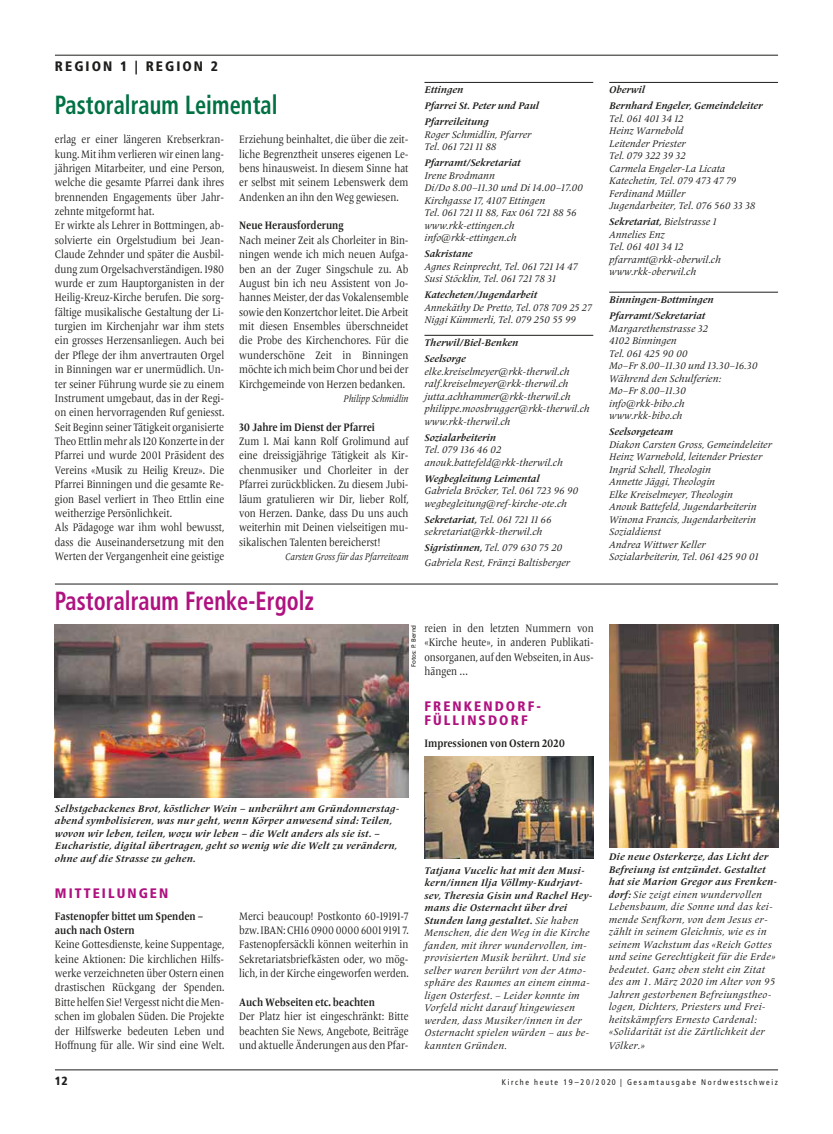
<style>
.page{position:relative;width:833px;height:1134px;background:#fff}
.page>*{position:absolute;margin:0;border:0;box-sizing:border-box;transform-origin:0 0}
.t1{font:700 condensed 26.25px "Frutiger";letter-spacing:.005em;color:#af1280;scale:.85 1}
.t2{font:700 condensed 26.25px "Frutiger";letter-spacing:.005em;color:#007143;scale:.85 1}
.t3{font:900 condensed 13.75px/14.4px "Frutiger";letter-spacing:.15em;color:#af1280}
.t4{font:900 condensed 13.75px "Frutiger";letter-spacing:.15em;color:#1d1d1b}
.t5{font:900 condensed 11.88px "Frutiger";color:#1d1d1b}
.t6{font:11.25px/14.4px "Frutiger Serif LT Pro";color:#1d1d1b;text-align:justify;scale:.85 1}
.t7{font:700 11.25px/14.4px "Frutiger Serif LT Pro";letter-spacing:-.005em;color:#1d1d1b;scale:.85 1}
.t8{font:italic 10px/12.5px "Frutiger Serif LT Pro";color:#1d1d1b}
.t9{font:italic 10px/12.5px "Frutiger Serif LT Pro";letter-spacing:.025em;color:#1d1d1b}
.t10{font:italic 700 10px/12.5px "Frutiger Serif LT Pro";letter-spacing:.025em;color:#1d1d1b}
.t11{font:italic 700 10px/16px "Frutiger Serif LT Pro";color:#1d1d1b}
.t12{font:italic 10px "Frutiger Serif LT Pro";color:#1d1d1b;scale:.85 1}
.t13{font:condensed 8.12px "Frutiger";letter-spacing:.2em;color:#1d1d1b}
.t14{font:6.25px "Frutiger";color:#1d1d1b}
.s1{font-weight:700}
</style>
<div class="page">
<hr style="left:55px;top:1070px;width:723px;height:1px;background:#1d1d1b">
<hr style="left:55px;top:55px;width:723px;height:1px;background:#1d1d1b">
<img style="left:55px;top:625px;width:353px;height:172px">
<hr style="left:55px;top:584px;width:723px;height:1px;background:#1d1d1b">
<hr style="left:424px;top:82px;width:169px;height:1px;background:#1d1d1b">
<hr style="left:424px;top:335px;width:169px;height:1px;background:#1d1d1b">
<hr style="left:609px;top:82px;width:169px;height:1px;background:#1d1d1b">
<hr style="left:609px;top:292px;width:169px;height:1px;background:#1d1d1b">
<img style="left:424px;top:756px;width:169px;height:102px">
<img style="left:609px;top:625px;width:169px;height:223px">
<p class="t4" style="left:55px;top:58px;width:165px">REGION 1 | REGION 2</p>
<h1 class="t2" style="left:55px;top:90px;width:264px">Pastoralraum Leimental</h1>
<p class="t6" style="left:55px;top:132px;width:201px;text-align:left">erlag er einer längeren Krebserkran&shy;kung. Mit ihm verlieren wir einen lang&shy;jährigen Mitarbeiter, und eine Person, welche die gesamte Pfarrei dank ihres brennenden Engagements über Jahr&shy;zehnte mitgeformt hat.<br>Er wirkte als Lehrer in Bottmingen, ab&shy;solvierte ein Orgelstudium bei Jean-Claude Zehnder und später die Ausbil&shy;dung zum Orgelsachverständigen. 1980 wurde er zum Hauptorganisten in der Heilig-Kreuz-Kirche berufen. Die sorg&shy;fältige musikalische Gestaltung der Li&shy;turgien im Kirchenjahr war ihm stets ein grosses Herzensanliegen. Auch bei der Pflege der ihm anvertrauten Orgel in Binningen war er unermüdlich. Un&shy;ter seiner Führung wurde sie zu einem Instrument umgebaut, das in der Regi&shy;on einen hervorragenden Ruf geniesst.<br>Seit Beginn seiner Tätigkeit organisierte Theo Ettlin mehr als 120 Konzerte in der Pfarrei und wurde 2001 Präsident des Vereins «Musik zu Heilig Kreuz». Die Pfarrei Binningen und die gesamte Re&shy;gion Basel verliert in Theo Ettlin eine weitherzige Persönlichkeit.<br>Als Pädagoge war ihm wohl bewusst, dass die Auseinandersetzung mit den Werten der Vergangenheit eine geistige</p>
<p class="t6" style="left:239px;top:132px;width:201px">Erziehung beinhaltet, die über die zeit&shy;liche Begrenztheit unseres eigenen Le&shy;bens hinausweist. In diesem Sinne hat er selbst mit seinem Lebenswerk dem Andenken an ihn den Weg gewiesen.</p>
<p class="t7" style="left:239px;top:219px;width:124px">Neue Herausforderung</p>
<p class="t6" style="left:239px;top:233px;width:201px">Nach meiner Zeit als Chorleiter in Bin&shy;ningen wende ich mich neuen Aufga&shy;ben an der Zuger Singschule zu. Ab August bin ich neu Assistent von Jo&shy;hannes Meister, der das Vokalensemble sowie den Konzertchor leitet. Die Arbeit mit diesen Ensembles überschneidet die Probe des Kirchenchores. Für die wunderschöne Zeit in Binningen möchte ich mich beim Chor und bei der Kirchgemeinde von Herzen bedanken.</p>
<p class="t12" style="left:344px;top:393px;width:78px">Philipp Schmidlin</p>
<p class="t7" style="left:239px;top:420px;width:161px">30 Jahre im Dienst der Pfarrei</p>
<p class="t6" style="left:239px;top:434px;width:201px">Zum 1. Mai kann Rolf Grolimund auf eine dreissigjährige Tätigkeit als Kir&shy;chenmusiker und Chorleiter in der Pfarrei zurückblicken. Zu diesem Jubi&shy;läum gratulieren wir Dir, lieber Rolf, von Herzen. Danke, dass Du uns auch weiterhin mit Deinen vielseitigen mu&shy;sikalischen Talenten bereicherst!</p>
<p class="t12" style="left:285px;top:551px;width:147px">Carsten Gross für das Pfarreiteam</p>
<h1 class="t1" style="left:55px;top:586px;width:306px">Pastoralraum Frenke-Ergolz</h1>
<p class="t11" style="left:424px;top:82px;width:116px">Ettingen<br>Pfarrei St. Peter und Paul<br>Pfarreileitung</p>
<p class="t8" style="left:424px;top:128px;width:108px">Roger Schmidlin, Pfarrer<br>Tel. 061 721 11 88</p>
<p class="t11" style="left:424px;top:155px;width:98px">Pfarramt/Sekretariat</p>
<p class="t8" style="left:424px;top:169px;width:160px">Irene Brodmann<br>Di/Do 8.00–11.30 und Di 14.00–17.00<br>Kirchgasse 17, 4107 Ettingen<br>Tel. 061 721 11 88, Fax 061 721 88 56 www.rkk-ettingen.ch info@rkk-ettingen.ch</p>
<p class="t11" style="left:424px;top:246px;width:50px">Sakristane</p>
<p class="t8" style="left:424px;top:260px;width:155px">Agnes Reinprecht, Tel. 061 721 14 47<br>Susi Stöcklin, Tel. 061 721 78 31</p>
<p class="t11" style="left:424px;top:287px;width:114px">Katecheten/Jugendarbeit</p>
<p class="t8" style="left:424px;top:301px;width:169px">Annekäthy De Pretto, Tel. 078 709 25 27<br>Niggi Kümmerli, Tel. 079 250 55 99</p>
<p class="t11" style="left:424px;top:335px;width:95px">Therwil/Biel-Benken<br>Seelsorge</p>
<p class="t8" style="left:424px;top:365px;width:167px">elke.kreiselmeyer@rkk-therwil.ch ralf.kreiselmeyer@rkk-therwil.ch jutta.achhammer@rkk-therwil.ch philippe.moosbrugger@rkk-therwil.ch www.rkk-therwil.ch</p>
<p class="t11" style="left:424px;top:429px;width:73px">Sozialarbeiterin</p>
<p class="t8" style="left:424px;top:444px;width:140px">Tel. 079 136 46 02 anouk.battefeld@rkk-therwil.ch</p>
<p class="t11" style="left:424px;top:470px;width:117px">Wegbegleitung Leimental</p>
<p class="t8" style="left:424px;top:485px;width:155px">Gabriela Bröcker, Tel. 061 723 96 90 wegbegleitung@ref-kirche-ote.ch</p>
<p class="t8" style="left:424px;top:513px;width:129px"><span class="s1">Sekretariat,</span> Tel. 061 721 11 66 sekretariat@rkk-therwil.ch</p>
<p class="t8" style="left:424px;top:541px;width:147px;line-height:14.4px"><span class="s1">Sigristinnen,</span> Tel. 079 630 75 20<br>Gabriela Rest, Fränzi Baltisberger</p>
<p class="t14" style="left:410px;top:667px;width:44px;rotate:-90deg">Fotos: P. Bernd</p>
<p class="t6" style="left:424px;top:621px;width:201px">reien in den letzten Nummern von «Kirche heute», in anderen Publikati&shy;onsorganen, auf den Webseiten, in Aus&shy;hängen …</p>
<p class="t3" style="left:424px;top:699px;width:118px">FRENKENDORF-<br>FÜLLINSDORF</p>
<p class="t7" style="left:424px;top:736px;width:167px">Impressionen von Ostern 2020</p>
<p class="t11" style="left:609px;top:82px;width:155px">Oberwil<br>Bernhard Engeler, Gemeindeleiter</p>
<p class="t8" style="left:609px;top:112px;width:148px">Tel. 061 401 34 12<br>Heinz Warnebold<br>Leitender Priester<br>Tel. 079 322 39 32<br>Carmela Engeler-La Licata<br>Katechetin, Tel. 079 473 47 79<br>Ferdinand Müller<br>Jugendarbeiter, Tel. 076 560 33 38</p>
<p class="t8" style="left:609px;top:216px;width:113px"><span class="s1">Sekretariat,</span> Bielstrasse 1<br>Annelies Enz<br>Tel. 061 401 34 12 pfarramt@rkk-oberwil.ch www.rkk-oberwil.ch</p>
<p class="t11" style="left:609px;top:291px;width:106px">Binningen-Bottmingen<br>Pfarramt/Sekretariat</p>
<p class="t8" style="left:609px;top:322px;width:150px">Margarethenstrasse 32<br>4102 Binningen<br>Tel. 061 425 90 00<br>Mo–Fr 8.00–11.30 und 13.30–16.30<br>Während den Schulferien:<br>Mo–Fr 8.00–11.30 info@rkk-bibo.ch www.rkk-bibo.ch</p>
<p class="t11" style="left:609px;top:424px;width:65px">Seelsorgeteam</p>
<p class="t8" style="left:609px;top:438px;width:164px">Diakon Carsten Gross, Gemeindeleiter<br>Heinz Warnebold, leitender Priester<br>Ingrid Schell, Theologin<br>Annette Jäggi, Theologin<br>Elke Kreiselmeyer, Theologin<br>Anouk Battefeld, Jugendarbeiterin<br>Winona Francis, Jugendarbeiterin<br>Sozialdienst<br>Andrea Wittwer Keller<br>Sozialarbeiterin, Tel. 061 425 90 01</p>
<p class="t10" style="left:55px;top:802px;width:346px">Selbstgebackenes Brot, köstlicher Wein – unberührt am Gründonnerstag&shy;abend symbolisieren, was nur geht, wenn Körper anwesend sind: Teilen, wovon wir leben, teilen, wozu wir leben – die Welt anders als sie ist. – Eucharistie, digital übertragen, geht so wenig wie die Welt zu verändern, ohne auf die Strasse zu gehen.</p>
<p class="t3" style="left:55px;top:886px;width:115px">MITTEILUNGEN</p>
<p class="t7" style="left:55px;top:909px;width:176px">Fastenopfer bittet um Spenden – auch nach Ostern</p>
<p class="t6" style="left:55px;top:937px;width:201px">Keine Gottesdienste, keine Suppentage, keine Aktionen: Die kirchlichen Hilfs&shy;werke verzeichneten über Ostern einen drastischen Rückgang der Spenden.<br>Bitte helfen Sie! Vergesst nicht die Men&shy;schen im globalen Süden. Die Projekte der Hilfswerke bedeuten Leben und Hoffnung für alle. Wir sind eine Welt.</p>
<p class="t6" style="left:239px;top:909px;width:201px">Merci beaucoup! Postkonto 60-19191-7 bzw. IBAN: CH16 0900 0000 6001 9191 7.<br>Fastenopfersäckli können weiterhin in Sekretariatsbriefkästen oder, wo mög&shy;lich, in der Kirche eingeworfen werden.</p>
<p class="t7" style="left:239px;top:995px;width:161px">Auch Webseiten etc. beachten</p>
<p class="t6" style="left:239px;top:1009px;width:201px">Der Platz hier ist eingeschränkt: Bitte beachten Sie News, Angebote, Beiträge und aktuelle Änderungen aus den Pfar-</p>
<p class="t9" style="left:424px;top:864px;width:169px"><span class="s1">Tatjana Vucelic hat mit den Musi&shy;kern/innen Ilja Völlmy-Kudrjavt&shy;sev, Theresia Gisin und Rachel Hey&shy;mans die Osternacht über drei Stunden lang gestaltet.</span> Sie haben Menschen, die den Weg in die Kirche fanden, mit ihrer wundervollen, im&shy;provisierten Musik berührt. Und sie selber waren berührt von der Atmo&shy;sphäre des Raumes an einem einma&shy;ligen Osterfest. – Leider konnte im Vorfeld nicht darauf hingewiesen werden, dass Musiker/innen in der Osternacht spielen würden – aus be&shy;kannten Gründen.</p>
<p class="t9" style="left:609px;top:850px;width:170px"><span class="s1">Die neue Osterkerze, das Licht der Befreiung ist entzündet. Gestaltet hat sie Marion Gregor aus Frenken&shy;dorf:</span> Sie zeigt einen wundervollen Lebensbaum, die Sonne und das kei&shy;mende Senfkorn, von dem Jesus er&shy;zählt in seinem Gleichnis, wie es in seinem Wachstum das «Reich Gottes und seine Gerechtigkeit für die Erde» bedeutet. Ganz oben steht ein Zitat des am 1. März 2020 im Alter von 95<br>Jahren gestorbenen Befreiungstheo&shy;logen, Dichters, Priesters und Frei&shy;heitskämpfers Ernesto Cardenal: «Solidarität ist die Zärtlichkeit der</p>
<p class="t8" style="left:609px;top:1039px;width:38px">Völker.»</p>
<p class="t5" style="left:55px;top:1074px;width:14px">12</p>
<p class="t13" style="left:502px;top:1077px;width:278px">Kirche heute 19–20/2020 | Gesamtausgabe Nordwestschweiz</p>
</div>
